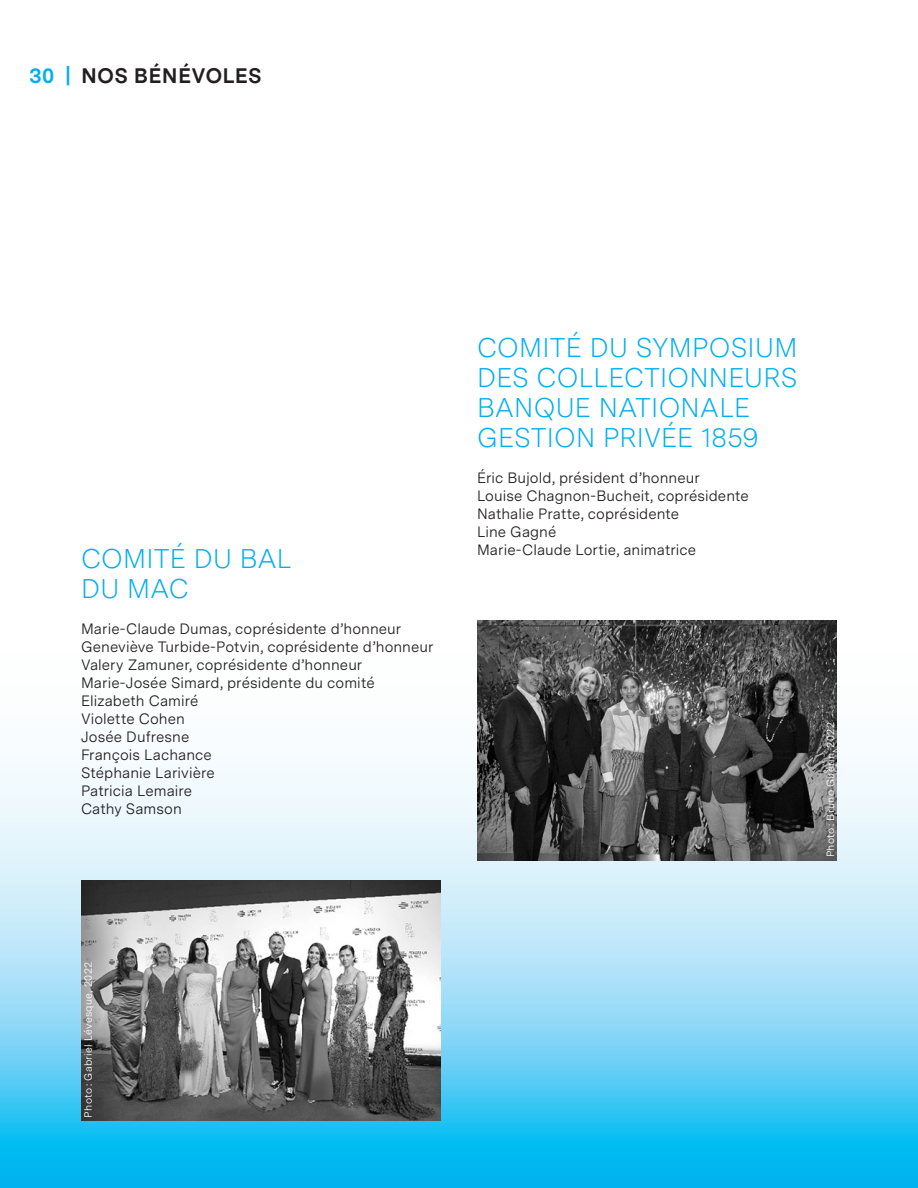
<style>
.page{position:relative;width:918px;height:1188px;background:#fff}
.page>*{position:absolute;margin:0;border:0;box-sizing:border-box;transform-origin:0 0}
.t1{font:300 27px/30px "Messina Sans";letter-spacing:.005em;color:#00aeef}
.t2{font:700 21px "Messina Sans";letter-spacing:.01em;color:#231f20}
.t3{font:15px/18px "Messina Sans";letter-spacing:.005em;color:#231f20}
.t4{font:10.5px "Messina Sans";letter-spacing:.03em;color:#fff}
.s1{color:#00aeef}
</style>
<div class="page">
<svg style="left:0;top:766px;width:918px;height:422px;background:#89daf7"></svg>
<img style="left:81px;top:880px;width:360px;height:240px">
<img style="left:477px;top:620px;width:360px;height:240px">
<h2 class="t2" style="left:29px;top:60px;width:234px"><span class="s1">30 |</span> NOS BÉNÉVOLES</h2>
<h1 class="t1" style="left:81px;top:542px;width:212px">COMITÉ DU BAL<br>DU MAC</h1>
<p class="t3" style="left:81px;top:619px;width:354px">Marie-Claude Dumas, coprésidente d’honneur<br>Geneviève Turbide-Potvin, coprésidente d’honneur<br>Valery Zamuner, coprésidente d’honneur<br>Marie-Josée Simard, présidente du comité<br>Elizabeth Camiré<br>Violette Cohen<br>Josée Dufresne<br>François Lachance<br>Stéphanie Larivière<br>Patricia Lemaire<br>Cathy Samson</p>
<p class="t4" style="left:80px;top:1118px;width:157px;rotate:-90deg">Photo: Gabriel Lévesque, 2022</p>
<h1 class="t1" style="left:477px;top:332px;width:322px">COMITÉ DU SYMPOSIUM<br>DES COLLECTIONNEURS<br>BANQUE NATIONALE<br>GESTION PRIVÉE 1859</h1>
<p class="t3" style="left:477px;top:468px;width:273px">Éric Bujold, président d’honneur<br>Louise Chagnon-Bucheit, coprésidente<br>Nathalie Pratte, coprésidente<br>Line Gagné<br>Marie-Claude Lortie, animatrice</p>
<p class="t4" style="left:822px;top:857px;width:137px;rotate:-90deg">Photo: Bruno Guérin, 2022</p>
</div>
